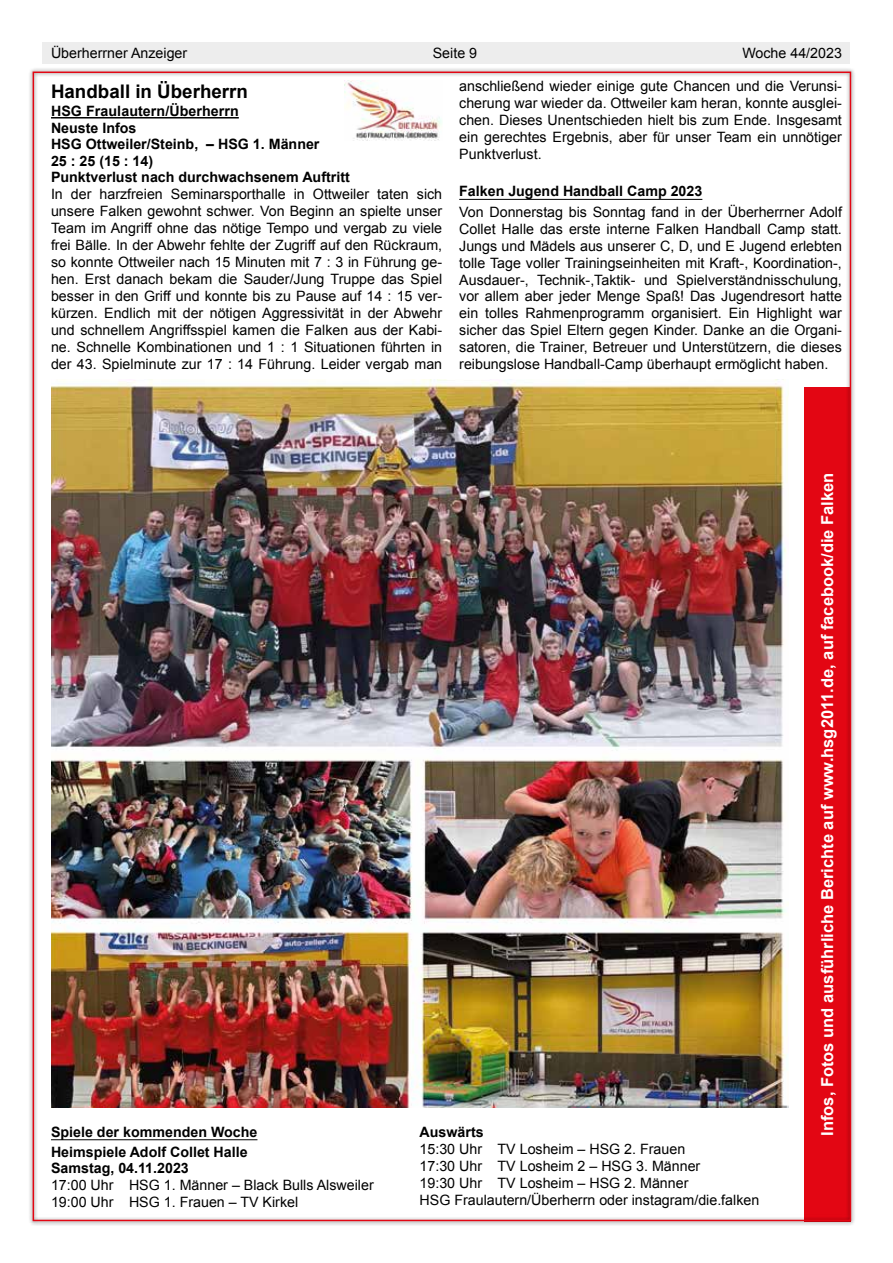
<style>
.page{position:relative;width:893px;height:1263px;background:#fff}
.page>*{position:absolute;margin:0;border:0;box-sizing:border-box;transform-origin:0 0}
.t1{font:700 18.75px "Arial";color:#000}
.t2{font:700 16.5px "Arial";color:#fff}
.t3{font:14.25px/17px "Arial";color:#000;text-align:justify}
.t4{font:700 14.25px/16.5px "Arial";color:#000}
</style>
<div class="page">
<div style="left:43px;top:43px;width:807px;height:21px;background:#ededed"></div>
<div style="left:28px;top:67px;width:828px;height:1159px;background:#000;opacity:.7"></div>
<p class="t3" style="left:51px;top:45px;width:138px">Überherrner Anzeiger</p>
<p class="t3" style="left:433px;top:45px;width:46px">Seite 9</p>
<p class="t3" style="left:742px;top:45px;width:101px">Woche 44/2023</p>
<h1 class="t1" style="left:51px;top:80px;width:198px">Handball in Überherrn</h1>
<p class="t4" style="left:51px;top:103px;width:300px">HSG Fraulautern/Überherrn<br>Neuste Infos<br>HSG Ottweiler/Steinb, – HSG 1. Männer<br>25 : 25 (15 : 14)<br>Punktverlust nach durchwachsenem Auftritt</p>
<p class="t3" style="left:51px;top:186px;width:393px">In der harzfreien Seminarsporthalle in Ottweiler taten sich unsere Falken gewohnt schwer. Von Beginn an spielte unser Team im Angriff ohne das nötige Tempo und vergab zu viele frei Bälle. In der Abwehr fehlte der Zugriff auf den Rückraum, so konnte Ottweiler nach 15 Minuten mit 7 : 3 in Führung ge&shy;hen. Erst danach bekam die Sauder/Jung Truppe das Spiel besser in den Griff und konnte bis zu Pause auf 14 : 15 ver&shy;kürzen. Endlich mit der nötigen Aggressivität in der Abwehr und schnellem Angriffsspiel kamen die Falken aus der Kabi&shy;ne. Schnelle Kombinationen und 1 : 1 Situationen führten in der 43. Spielminute zur 17 : 14 Führung. Leider vergab man</p>
<p class="t3" style="left:459px;top:78px;width:384px">anschließend wieder einige gute Chancen und die Verunsi&shy;cherung war wieder da. Ottweiler kam heran, konnte ausglei&shy;chen. Dieses Unentschieden hielt bis zum Ende. Insgesamt ein gerechtes Ergebnis, aber für unser Team ein unnötiger Punktverlust.</p>
<p class="t4" style="left:459px;top:184px;width:245px">Falken Jugend Handball Camp 2023</p>
<p class="t3" style="left:459px;top:203px;width:384px">Von Donnerstag bis Sonntag fand in der Überherrner Adolf Collet Halle das erste interne Falken Handball Camp statt.<br>Jungs und Mädels aus unserer C, D, und E Jugend erlebten tolle Tage voller Trainingseinheiten mit Kraft-, Koordination-, Ausdauer-, Technik-,Taktik- und Spielverständnisschulung, vor allem aber jeder Menge Spaß! Das Jugendresort hatte ein tolles Rahmenprogramm organisiert. Ein Highlight war sicher das Spiel Eltern gegen Kinder. Danke an die Organi&shy;satoren, die Trainer, Betreuer und Unterstützern, die dieses reibungslose Handball-Camp überhaupt ermöglicht haben.</p>
<p class="t4" style="left:51px;top:1122px;width:208px;line-height:20px">Spiele der kommenden Woche<br>Heimspiele Adolf Collet Halle</p>
<p class="t4" style="left:51px;top:1160px;width:139px">Samstag, 04.11.2023</p>
<p class="t3" style="left:51px;top:1177px;width:324px">17:00 Uhr HSG 1. Männer – Black Bulls Alsweiler<br>19:00 Uhr HSG 1. Frauen – TV Kirkel</p>
<p class="t4" style="left:420px;top:1124px;width:66px">Auswärts</p>
<p class="t3" style="left:420px;top:1140px;width:341px;text-align:left">15:30 Uhr TV Losheim – HSG 2. Frauen<br>17:30 Uhr TV Losheim 2 – HSG 3. Männer<br>19:30 Uhr TV Losheim – HSG 2. Männer<br>HSG Fraulautern/Überherrn oder instagram/die.falken</p>
<p class="t2" style="left:816px;top:1136px;width:665px;rotate:-90deg">Infos, Fotos und ausführliche Berichte auf www.hsg2011.de, auf facebook/die Falken</p>
</div>
